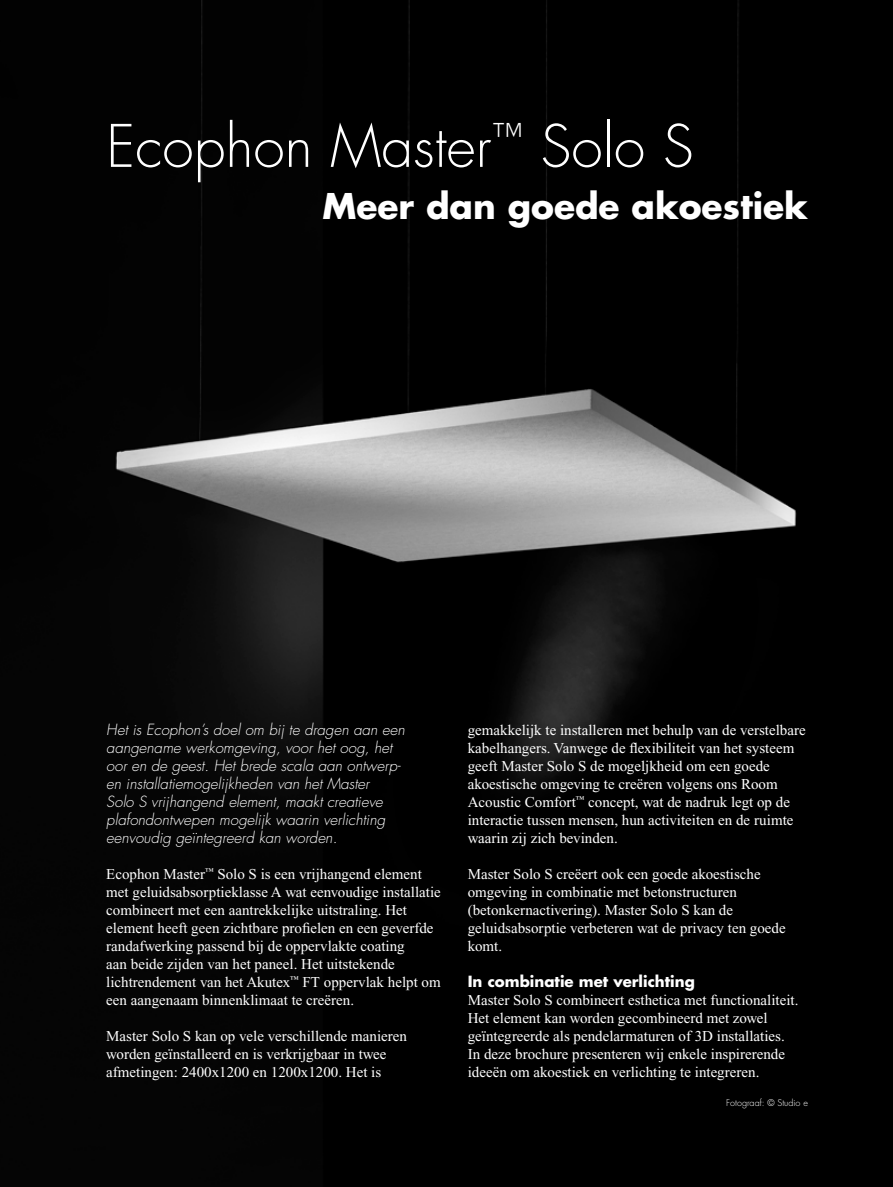
<style>
.page{position:relative;width:893px;height:1187px;background:#fff}
.page>*{position:absolute;margin:0;border:0;box-sizing:border-box;transform-origin:0 0}
.t1{font:300 57px "Futura";color:#fff}
.t2{font:700 34.5px "Futura";color:#fff}
.t3{font:15px/18px "Times New Roman";color:#fff}
.t4{font:italic 300 15px/18px "Futura";color:#fff}
.t5{font:700 15px "Futura";color:#fff}
.t6{font:300 9px "Futura";color:#fff}
</style>
<div class="page">
<img style="left:0;top:0;width:893px;height:1186px">
<h1 class="t1" style="left:106px;top:111px;width:589px">Ecophon Master<sup>™</sup> Solo S</h1>
<h2 class="t2" style="left:323px;top:183px;width:487px">Meer dan goede akoestiek</h2>
<p class="t4" style="left:106px;top:720px;width:300px">Het is Ecophon’s doel om bij te dragen aan een aangename werkomgeving, voor het oog, het oor en de geest. Het brede scala aan ontwerp&shy;en installatiemogelijkheden van het Master<br>Solo S vrijhangend element, maakt creatieve plafondontwepen mogelijk waarin verlichting eenvoudig geïntegreerd kan worden.</p>
<p class="t3" style="left:106px;top:864px;width:336px">Ecophon Master<sup>™</sup> Solo S is een vrijhangend element met geluidsabsorptieklasse A wat eenvoudige installatie combineert met een aantrekkelijke uitstraling. Het element heeft geen zichtbare profielen en een geverfde randafwerking passend bij de oppervlakte coating<br>aan beide zijden van het paneel. Het uitstekende lichtrendement van het Akutex<sup>™</sup> FT oppervlak helpt om een aangenaam binnenklimaat te creëren.</p>
<p class="t3" style="left:106px;top:1026px;width:302px">Master Solo S kan op vele verschillende manieren worden geïnstalleerd en is verkrijgbaar in twee afmetingen: 2400x1200 en 1200x1200. Het is</p>
<p class="t3" style="left:468px;top:721px;width:339px">gemakkelijk te installeren met behulp van de verstelbare kabelhangers. Vanwege de flexibiliteit van het systeem geeft Master Solo S de mogeljkheid om een goede akoestische omgeving te creëren volgens ons Room Acoustic Comfort<sup>™</sup> concept, wat de nadruk legt op de interactie tussen mensen, hun activiteiten en de ruimte waarin zij zich bevinden.</p>
<p class="t3" style="left:468px;top:865px;width:319px">Master Solo S creëert ook een goede akoestische omgeving in combinatie met betonstructuren (betonkernactivering). Master Solo S kan de geluidsabsorptie verbeteren wat de privacy ten goede komt.</p>
<p class="t5" style="left:468px;top:971px;width:229px">In combinatie met verlichting</p>
<p class="t3" style="left:468px;top:991px;width:332px">Master Solo S combineert esthetica met functionaliteit.<br>Het element kan worden gecombineerd met zowel geïntegreerde als pendelarmaturen of 3D installaties.<br>In deze brochure presenteren wij enkele inspirerende ideeën om akoestiek en verlichting te integreren.</p>
<p class="t6" style="left:726px;top:1097px;width:83px">Fotograaf: © Studio e</p>
</div>
